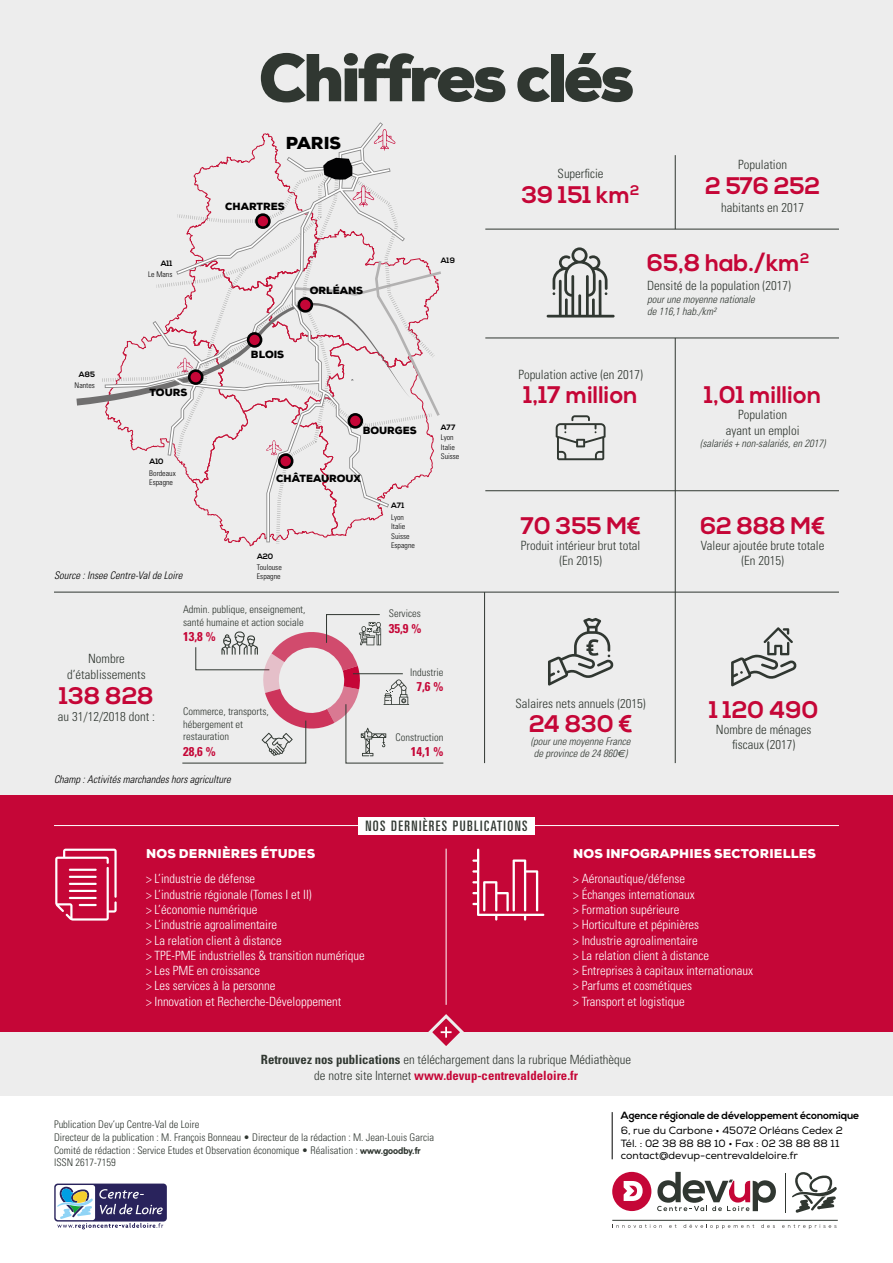
<style>
.page{position:relative;width:893px;height:1263px;background:#fff}
.page>*{position:absolute;margin:0;border:0;box-sizing:border-box;transform-origin:0 0}
.t1{font:900 67.5px "Nexa";letter-spacing:-.05em;color:#303731}
.t2{font:700 24px "Nexa";color:#c50637}
.t3{font:900 17.25px "Nexa";color:#000}
.t4{font:ultra-condensed 14.4px "Univers";letter-spacing:.1em;color:#303731}
.t5{font:300 condensed 12.75px/15.3px "Univers";color:#fff}
.t6{font:300 condensed 12.75px/15.3px "Univers";color:#303731;text-align:center}
.t7{font:900 12.75px "Nexa";letter-spacing:.015em;color:#fff}
.t8{font:700 condensed 12.75px "Univers";color:#c50637}
.t9{font:300 condensed 10.5px/12.6px "Univers";color:#303731}
.t10{font:italic 300 condensed 10.5px/12.6px "Univers";color:#303731}
.t11{font:10.5px/12.6px "Nexa";color:#000}
.t12{font:italic 300 condensed 10.5px "Univers";color:#000}
.t13{font:700 10.5px "Nexa";letter-spacing:-.01em;color:#000}
.t14{font:900 10.35px "Nexa";color:#000}
.t15{font:300 condensed 7.8px/9.3px "Univers";color:#000}
.t16{font:700 7.8px "Nexa";color:#000}
.s1{font-family:"Euro Sans";font-weight:400;font-stretch:normal}
.s2{font-weight:700}
.s3{font-weight:700;color:#c50637}
.s4{font-family:"VAG Rounded";font-weight:700;font-stretch:normal;font-size:9px}
</style>
<div class="page">
<div style="left:0;top:0;width:893px;height:1095px;background:#ededed"></div>
<div style="left:0;top:795px;width:893px;height:237px;background:#c50637"></div>
<div style="left:54px;top:1183px;width:113px;height:38px;background:#29235c;border-radius:4px"></div>
<div style="left:56px;top:1185px;width:39px;height:35px;background:#fff;border-radius:3px"></div>
<svg style="left:57px;top:1186px;width:106px;height:43px"></svg>
<hr style="left:54px;top:592px;width:785px;height:1px;background:#303731">
<hr style="left:485px;top:229px;width:354px;height:1px;background:#303731">
<hr style="left:485px;top:338px;width:354px;height:1px;background:#303731">
<hr style="left:485px;top:490px;width:354px;height:1px;background:#303731">
<hr style="left:484px;top:592px;width:1px;height:171px;background:#303731">
<hr style="left:675px;top:155px;width:1px;height:74px;background:#303731">
<hr style="left:54px;top:825px;width:785px;height:1px;background:#fff">
<div style="left:358px;top:817px;width:177px;height:17px;background:#fff"></div>
<svg style="left:55px;top:849px;width:62px;height:71px"></svg>
<svg style="left:472px;top:849px;width:72px;height:71px"></svg>
<hr style="left:446px;top:849px;width:1px;height:156px;background:#fff">
<svg style="left:76px;top:129px;width:365px;height:418px"></svg>
<div style="left:256px;top:215px;width:13px;height:13px;background:#c50637;border-radius:50%"></div>
<div style="left:255px;top:213px;width:16px;height:16px;border:3px solid #000;border-radius:50%"></div>
<div style="left:299px;top:298px;width:13px;height:13px;background:#c50637;border-radius:50%"></div>
<div style="left:298px;top:297px;width:15px;height:16px;border:3px solid #000;border-radius:50%"></div>
<div style="left:248px;top:333px;width:13px;height:13px;background:#c50637;border-radius:50%"></div>
<div style="left:247px;top:332px;width:15px;height:16px;border:3px solid #000;border-radius:50%"></div>
<div style="left:189px;top:371px;width:13px;height:13px;background:#c50637;border-radius:50%"></div>
<div style="left:188px;top:369px;width:15px;height:16px;border:3px solid #000;border-radius:50%"></div>
<div style="left:279px;top:455px;width:13px;height:13px;background:#c50637;border-radius:50%"></div>
<div style="left:278px;top:453px;width:15px;height:16px;border:3px solid #000;border-radius:50%"></div>
<div style="left:349px;top:414px;width:13px;height:13px;background:#c50637;border-radius:50%"></div>
<div style="left:348px;top:413px;width:15px;height:16px;border:3px solid #000;border-radius:50%"></div>
<hr style="left:612px;top:1112px;width:1px;height:47px;background:#000">
<svg style="left:548px;top:618px;width:65px;height:67px"></svg>
<svg style="left:731px;top:627px;width:65px;height:59px"></svg>
<svg style="left:547px;top:247px;width:68px;height:70px"></svg>
<svg style="left:556px;top:415px;width:50px;height:45px"></svg>
<hr style="left:675px;top:338px;width:1px;height:425px;background:#303731">
<svg style="left:428px;top:1014px;width:36px;height:32px"></svg>
<div style="left:612px;top:1172px;width:40px;height:39px;background:#c50637;border-radius:50%"></div>
<svg style="left:624px;top:1181px;width:19px;height:20px"></svg>
<svg style="left:657px;top:1172px;width:119px;height:39px"></svg>
<hr style="left:612px;top:1220px;width:226px;height:1px;background:#303731">
<svg style="left:612px;top:1224px;width:50px;height:4px"></svg>
<svg style="left:669px;top:1224px;width:8px;height:4px"></svg>
<svg style="left:683px;top:1224px;width:71px;height:5px"></svg>
<svg style="left:761px;top:1224px;width:14px;height:4px"></svg>
<svg style="left:782px;top:1224px;width:54px;height:5px"></svg>
<hr style="left:785px;top:1173px;width:1px;height:39px;background:#303731">
<svg style="left:792px;top:1172px;width:45px;height:41px"></svg>
<svg style="left:182px;top:614px;width:262px;height:150px"></svg>
<h1 class="t1" style="left:259px;top:34px;width:377px">Chiffres clés</h1>
<h3 class="t3" style="left:286px;top:132px;width:57px">PARIS</h3>
<p class="t16" style="left:79px;top:370px;width:18px">A85</p>
<p class="t15" style="left:75px;top:381px;width:22px">Nantes</p>
<p class="t16" style="left:161px;top:259px;width:13px">A11</p>
<p class="t15" style="left:148px;top:270px;width:26px">Le Mans</p>
<p class="t14" style="left:149px;top:385px;width:39px">TOURS</p>
<p class="t16" style="left:149px;top:457px;width:16px">A10</p>
<p class="t15" style="left:149px;top:468px;width:28px">Bordeaux<br>Espagne</p>
<p class="t12" style="left:54px;top:569px;width:130px">Source : Insee Centre-Val de Loire</p>
<p class="t14" style="left:225px;top:200px;width:61px">CHARTRES</p>
<p class="t14" style="left:251px;top:347px;width:35px">BLOIS</p>
<p class="t14" style="left:310px;top:284px;width:55px">ORLÉANS</p>
<p class="t16" style="left:441px;top:256px;width:16px">A19</p>
<p class="t14" style="left:363px;top:424px;width:55px">BOURGES</p>
<p class="t14" style="left:276px;top:471px;width:86px">CHÂTEAUROUX</p>
<p class="t16" style="left:257px;top:551px;width:18px">A20</p>
<p class="t15" style="left:257px;top:562px;width:26px">Toulouse<br>Espagne</p>
<p class="t16" style="left:391px;top:501px;width:15px">A71</p>
<p class="t15" style="left:391px;top:512px;width:25px">Lyon<br>Italie<br>Suisse<br>Espagne</p>
<p class="t16" style="left:441px;top:423px;width:16px">A77</p>
<p class="t15" style="left:441px;top:433px;width:20px">Lyon<br>Italie<br>Suisse</p>
<p class="t6" style="left:67px;top:651px;width:80px">Nombre d’établissements</p>
<h2 class="t2" style="left:59px;top:682px;width:96px">138 828</h2>
<p class="t6" style="left:58px;top:708px;width:98px">au 31/12/2018 dont :</p>
<p class="t9" style="left:183px;top:603px;width:124px">Admin. publique, enseignement, santé humaine et action sociale</p>
<p class="t8" style="left:183px;top:628px;width:34px">13,8 %</p>
<p class="t9" style="left:183px;top:705px;width:87px">Commerce, transports, hébergement et restauration</p>
<p class="t8" style="left:183px;top:743px;width:34px">28,6 %</p>
<p class="t12" style="left:54px;top:773px;width:178px">Champ : Activités marchandes hors agriculture</p>
<p class="t9" style="left:389px;top:607px;width:34px">Services</p>
<p class="t8" style="left:389px;top:620px;width:34px">35,9 %</p>
<p class="t9" style="left:410px;top:666px;width:35px">Industrie</p>
<p class="t8" style="left:416px;top:679px;width:28px">7,6 %</p>
<p class="t9" style="left:396px;top:731px;width:49px">Construction</p>
<p class="t8" style="left:411px;top:744px;width:34px">14,1 %</p>
<p class="t6" style="left:558px;top:166px;width:48px">Superficie</p>
<h2 class="t2" style="left:522px;top:181px;width:119px">39 151 km<sup>2</sup></h2>
<p class="t6" style="left:738px;top:156px;width:50px">Population</p>
<h2 class="t2" style="left:705px;top:172px;width:117px">2 576 252</h2>
<p class="t6" style="left:721px;top:200px;width:84px">habitants en 2017</p>
<h2 class="t2" style="left:647px;top:248px;width:164px">65,8 hab./km<sup>2</sup></h2>
<p class="t6" style="left:647px;top:278px;width:145px">Densité de la population (2017)</p>
<p class="t10" style="left:647px;top:293px;width:109px">pour une moyenne nationale de 116,1 hab./km²</p>
<p class="t6" style="left:518px;top:366px;width:126px">Population active (en 2017)</p>
<h2 class="t2" style="left:524px;top:380px;width:115px">1,17 million</h2>
<h2 class="t2" style="left:520px;top:512px;width:122px">70 355 M€</h2>
<p class="t6" style="left:521px;top:537px;width:121px">Produit intérieur brut total (En 2015)</p>
<p class="t6" style="left:515px;top:696px;width:132px">Salaires nets annuels (2015)</p>
<h2 class="t2" style="left:529px;top:710px;width:105px">24 830 €</h2>
<p class="t10" style="left:531px;top:735px;width:101px">(pour une moyenne France de province de 24 860<span class="s1">€</span>)</p>
<h2 class="t2" style="left:704px;top:381px;width:119px">1,01 million</h2>
<p class="t6" style="left:726px;top:407px;width:75px">Population ayant un emploi</p>
<p class="t10" style="left:700px;top:437px;width:127px">(salariés + non-salariés, en 2017)</p>
<h2 class="t2" style="left:700px;top:512px;width:126px">62 888 M€</h2>
<p class="t6" style="left:701px;top:537px;width:125px">Valeur ajoutée brute totale (En 2015)</p>
<h2 class="t2" style="left:709px;top:696px;width:111px">1 120 490</h2>
<p class="t6" style="left:716px;top:721px;width:97px">Nombre de ménages fiscaux (2017)</p>
<p class="t4" style="left:365px;top:818px;width:164px">NOS DERNIÈRES PUBLICATIONS</p>
<p class="t7" style="left:146px;top:845px;width:171px">NOS DERNIÈRES ÉTUDES</p>
<p class="t5" style="left:146px;top:871px;width:220px">&gt; L’industrie de défense<br>&gt; L’industrie régionale (Tomes I et II)<br>&gt; L’économie numérique<br>&gt; L’industrie agroalimentaire<br>&gt; La relation client à distance<br>&gt; TPE-PME industrielles &amp; transition numérique &gt; Les PME en croissance<br>&gt; Les services à la personne<br>&gt; Innovation et Recherche-Développement</p>
<p class="t7" style="left:573px;top:845px;width:244px">NOS INFOGRAPHIES SECTORIELLES</p>
<p class="t5" style="left:573px;top:871px;width:181px">&gt; Aéronautique/défense<br>&gt; Échanges internationaux<br>&gt; Formation supérieure<br>&gt; Horticulture et pépinières<br>&gt; Industrie agroalimentaire<br>&gt; La relation client à distance<br>&gt; Entreprises à capitaux internationaux &gt; Parfums et cosmétiques<br>&gt; Transport et logistique</p>
<p class="t6" style="left:261px;top:1052px;width:372px"><span class="s2">Retrouvez nos publications</span> en téléchargement dans la rubrique Médiathèque de notre site Internet <span class="s3">www.devup-centrevaldeloire.fr</span></p>
<p class="t13" style="left:621px;top:1110px;width:240px">Agence régionale de développement économique</p>
<p class="t9" style="left:54px;top:1118px;width:382px">Publication Dev’up Centre-Val de Loire<br>Directeur de la publication : M. François Bonneau • Directeur de la rédaction : M. Jean-Louis Garcia Comité de rédaction : Service Etudes et Observation économique • Réalisation : <span class="s4">www.goodby.fr </span>ISSN 2617-7159</p>
<p class="t11" style="left:621px;top:1124px;width:224px">6, rue du Carbone • 45072 Orléans Cedex 2<br>Tél. : 02 38 88 88 10 • Fax : 02 38 88 88 11 contact@devup-centrevaldeloire.fr</p>
</div>
